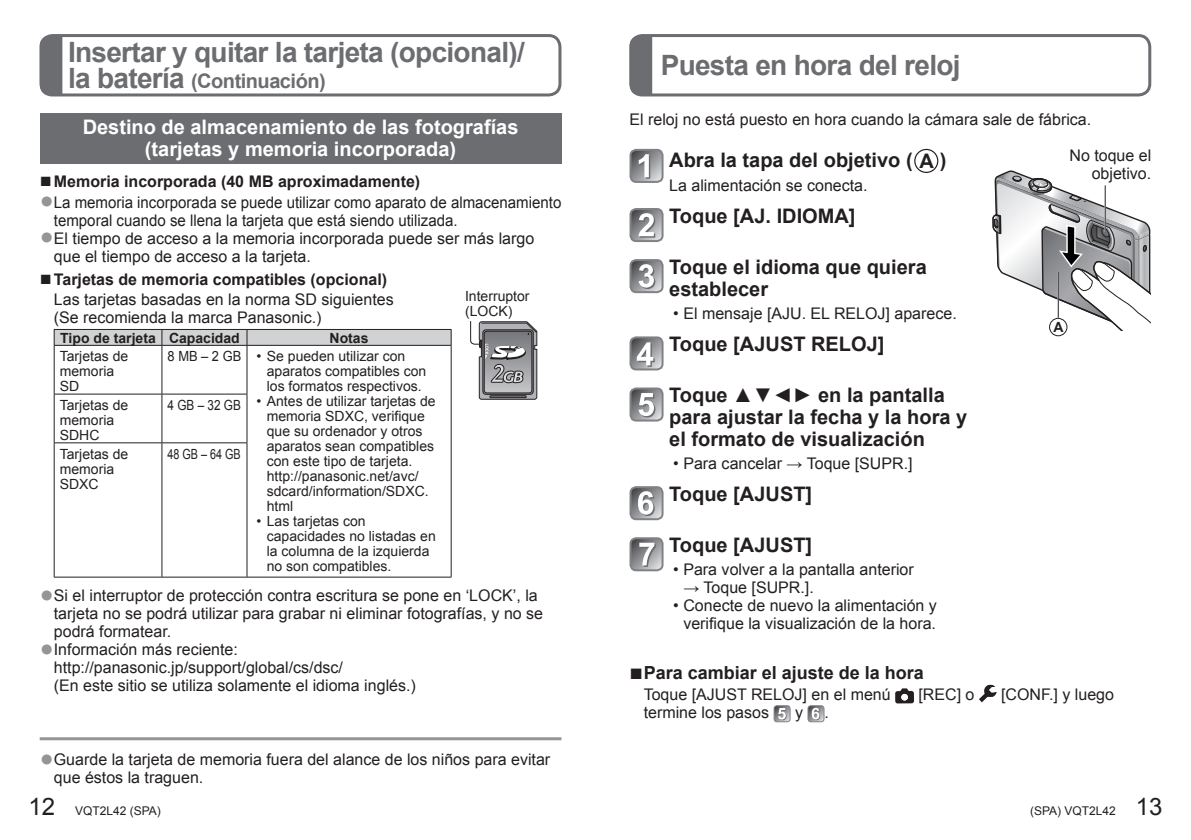
<style>
.page{position:relative;width:1191px;height:840px;background:#fff}
.page>*{position:absolute;margin:0;border:0;box-sizing:border-box;transform-origin:0 0}
.t1{font:700 28px "Arial";letter-spacing:-.025em;color:#6c6d70}
.t2{font:700 20px/22px "Arial";color:#231f20}
.t3{font:700 20px/22px "Arial";color:#fff;text-align:center}
.t4{font:700 20px "Arial";letter-spacing:-.025em;color:#6c6d70}
.t5{font:700 18px "Arial";color:#231f20}
.t6{font:16px/18px "Arial";color:#231f20}
.t7{font:16px/18px "Arial";color:#231f20;scale:.94 1}
.t8{font:700 16px "Arial";color:#231f20}
.t9{font:14px/15px "Arial";color:#231f20}
.t10{font:14px/15px "Arial";color:#231f20;scale:.92 1}
.t11{font:700 14px "Arial";color:#231f20}
.t12{font:14px "Arial";color:#231f20;scale:.77 1}
.t13{font:14px "Arial";color:#231f20;scale:.84 1}
.t14{font:12px "Arial";color:#231f20}
.s1{font-size:28px}
.s2{font-weight:400;font-size:20px}
.s3{font-size:23.2px;color:#939598}
.s4{font-size:20px}
.s5{font-weight:700}
.s6{font-weight:400;font-size:22.4px}
.s7{font-size:24px}
</style>
<div class="page">
<svg style="left:40px;top:38px;width:22px;height:57px"></svg>
<div style="left:40px;top:34px;width:521px;height:62px;border:3px solid #6c6d70;border-radius:11px"></div>
<svg style="left:633px;top:38px;width:19px;height:57px"></svg>
<div style="left:629px;top:34px;width:522px;height:62px;border:3px solid #6c6d70;border-radius:11px"></div>
<svg style="left:992px;top:170px;width:158px;height:160px"></svg>
<hr style="left:40px;top:736px;width:521px;height:3px;background:#939598">
<div style="left:40px;top:113px;width:521px;height:51px;background:#6c6d70"></div>
<svg style="left:54px;top:329px;width:398px;height:16px;background:#c3c3c5"></svg>
<hr style="left:54px;top:345px;width:108px;height:1px;background:#231f20">
<hr style="left:54px;top:345px;width:1px;height:48px;background:#231f20">
<hr style="left:162px;top:345px;width:85px;height:1px;background:#231f20">
<hr style="left:162px;top:345px;width:1px;height:48px;background:#231f20">
<hr style="left:247px;top:345px;width:204px;height:1px;background:#231f20">
<hr style="left:247px;top:345px;width:1px;height:48px;background:#231f20">
<hr style="left:451px;top:345px;width:1px;height:49px;background:#231f20">
<hr style="left:54px;top:393px;width:108px;height:1px;background:#231f20">
<hr style="left:54px;top:394px;width:1px;height:48px;background:#231f20">
<hr style="left:162px;top:393px;width:85px;height:1px;background:#231f20">
<hr style="left:162px;top:394px;width:1px;height:48px;background:#231f20">
<hr style="left:247px;top:394px;width:1px;height:48px;background:#231f20">
<hr style="left:451px;top:394px;width:1px;height:48px;background:#231f20">
<hr style="left:54px;top:442px;width:108px;height:1px;background:#231f20">
<hr style="left:54px;top:443px;width:1px;height:133px;background:#231f20">
<hr style="left:162px;top:442px;width:85px;height:1px;background:#231f20">
<hr style="left:162px;top:443px;width:1px;height:133px;background:#231f20">
<hr style="left:247px;top:443px;width:1px;height:133px;background:#231f20">
<hr style="left:451px;top:442px;width:1px;height:134px;background:#231f20">
<hr style="left:54px;top:576px;width:108px;height:1px;background:#231f20">
<hr style="left:162px;top:576px;width:85px;height:1px;background:#231f20">
<hr style="left:247px;top:576px;width:204px;height:1px;background:#231f20">
<svg style="left:470px;top:321px;width:67px;height:78px"></svg>
<div style="left:629px;top:149px;width:34px;height:34px;border:2px solid #808285;border-radius:6px"></div>
<svg style="left:630px;top:150px;width:32px;height:32px"></svg>
<div style="left:914px;top:149px;width:24px;height:24px;border:1px solid #231f20;border-radius:50%"></div>
<div style="left:629px;top:208px;width:34px;height:34px;border:2px solid #808285;border-radius:6px"></div>
<svg style="left:630px;top:209px;width:32px;height:32px"></svg>
<div style="left:629px;top:259px;width:34px;height:34px;border:2px solid #808285;border-radius:6px"></div>
<svg style="left:630px;top:260px;width:32px;height:32px"></svg>
<div style="left:629px;top:336px;width:34px;height:34px;border:2px solid #808285;border-radius:6px"></div>
<svg style="left:630px;top:337px;width:32px;height:32px"></svg>
<div style="left:629px;top:387px;width:34px;height:34px;border:2px solid #808285;border-radius:6px"></div>
<svg style="left:630px;top:388px;width:32px;height:32px"></svg>
<div style="left:629px;top:486px;width:34px;height:34px;border:2px solid #808285;border-radius:6px"></div>
<svg style="left:630px;top:487px;width:32px;height:32px"></svg>
<div style="left:629px;top:537px;width:34px;height:34px;border:2px solid #808285;border-radius:6px"></div>
<svg style="left:630px;top:538px;width:32px;height:32px"></svg>
<svg style="left:895px;top:688px;width:19px;height:15px"></svg>
<div style="left:901px;top:693px;width:7px;height:7px;background:#fff;border-radius:50%"></div>
<svg style="left:979px;top:684px;width:17px;height:18px"></svg>
<div style="left:773px;top:704px;width:17px;height:17px;border:1px solid #808285;border-radius:3px"></div>
<svg style="left:774px;top:705px;width:16px;height:16px"></svg>
<div style="left:807px;top:704px;width:17px;height:17px;border:1px solid #808285;border-radius:3px"></div>
<svg style="left:808px;top:705px;width:16px;height:16px"></svg>
<div style="left:1049px;top:317px;width:18px;height:19px;border:1px solid #231f20;border-radius:50%"></div>
<hr style="left:1104px;top:185px;width:2px;height:46px;background:#fff">
<hr style="left:1104px;top:185px;width:1px;height:46px;background:#231f20">
<hr style="left:1057px;top:271px;width:2px;height:46px;background:#fff">
<hr style="left:1058px;top:271px;width:1px;height:46px;background:#231f20">
<h1 class="t1" style="left:68px;top:34px;width:458px">Insertar y quitar la tarjeta (opcional)/</h1>
<p class="t4" style="left:68px;top:68px;width:259px"><span class="s1">la batería</span> (Continuación)</p>
<p class="t3" style="left:83px;top:116px;width:437px">Destino de almacenamiento de las fotografías (tarjetas y memoria incorporada)</p>
<p class="t8" style="left:40px;top:171px;width:382px"><span class="s2">■</span>Memoria incorporada (40 MB aproximadamente)</p>
<p class="t7" style="left:54px;top:193px;width:541px;text-indent:-14px"><span class="s3">●</span>La memoria incorporada se puede utilizar como aparato de almacenamiento temporal cuando se llena la tarjeta que está siendo utilizada.</p>
<p class="t6" style="left:54px;top:229px;width:482px;text-indent:-14px"><span class="s3">●</span>El tiempo de acceso a la memoria incorporada puede ser más largo que el tiempo de acceso a la tarjeta.</p>
<p class="t6" style="left:54px;top:268px;width:341px;line-height:20.8px;text-indent:-14px"><span class="s4">■</span><span class="s5">Tarjetas de memoria compatibles (opcional)<br></span>Las tarjetas basadas en la norma SD siguientes</p>
<p class="t6" style="left:54px;top:309px;width:269px">(Se recomienda la marca Panasonic.)</p>
<p class="t11" style="left:60px;top:328px;width:181px">Tipo de tarjeta Capacidad</p>
<p class="t11" style="left:330px;top:328px;width:40px">Notas</p>
<p class="t9" style="left:60px;top:349px;width:70px">Tarjetas de memoria<br>SD</p>
<p class="t10" style="left:267px;top:349px;width:175px;text-indent:-99px">8 MB – 2 GB • Se pueden utilizar con aparatos compatibles con los formatos respectivos.</p>
<p class="t9" style="left:267px;top:394px;width:170px;text-indent:-10px">• Antes de utilizar tarjetas de memoria SDXC, verifique que su ordenador y otros aparatos sean compatibles con este tipo de tarjeta. http://panasonic.net/avc/ sdcard/information/SDXC. html</p>
<p class="t9" style="left:267px;top:513px;width:170px;text-indent:-10px">• Las tarjetas con capacidades no listadas en la columna de la izquierda no son compatibles.</p>
<p class="t9" style="left:465px;top:289px;width:66px">Interruptor (LOCK)</p>
<p class="t9" style="left:60px;top:397px;width:70px">Tarjetas de memoria<br>SDHC</p>
<p class="t13" style="left:168px;top:395px;width:89px">4GB–32GB</p>
<p class="t9" style="left:60px;top:446px;width:70px">Tarjetas de memoria<br>SDXC</p>
<p class="t12" style="left:168px;top:444px;width:96px">48 GB – 64 GB</p>
<p class="t6" style="left:54px;top:586px;width:491px;text-indent:-14px"><span class="s3">●</span>Si el interruptor de protección contra escritura se pone en ‘LOCK’, la tarjeta no se podrá utilizar para grabar ni eliminar fotografías, y no se podrá formatear.</p>
<p class="t6" style="left:54px;top:640px;width:363px;text-indent:-14px"><span class="s3">●</span>Información más reciente: http://panasonic.jp/support/global/cs/dsc/<br>(En este sitio se utiliza solamente el idioma inglés.)</p>
<p class="t6" style="left:54px;top:750px;width:498px;text-indent:-14px"><span class="s3">●</span>Guarde la tarjeta de memoria fuera del alance de los niños para evitar que éstos la traguen.</p>
<h1 class="t1" style="left:660px;top:47px;width:301px">Puesta en hora del reloj</h1>
<p class="t6" style="left:629px;top:111px;width:463px">El reloj no está puesto en hora cuando la cámara sale de fábrica.</p>
<p class="t2" style="left:669px;top:150px;width:279px">Abra la tapa del objetivo ( A )</p>
<p class="t6" style="left:669px;top:176px;width:200px">La alimentación se conecta.</p>
<p class="t2" style="left:669px;top:205px;width:188px">Toque [AJ. IDIOMA]</p>
<p class="t2" style="left:669px;top:256px;width:259px">Toque el idioma que quiera establecer</p>
<p class="t6" style="left:673px;top:305px;width:285px">• El mensaje [AJU. EL RELOJ] aparece.</p>
<p class="t2" style="left:669px;top:333px;width:217px">Toque [AJUST RELOJ]</p>
<p class="t2" style="left:669px;top:384px;width:299px">Toque ▲▼◄► en la pantalla para ajustar la fecha y la hora y el formato de visualización</p>
<p class="t6" style="left:673px;top:454px;width:241px">• Para cancelar → Toque [SUPR.]</p>
<p class="t2" style="left:669px;top:483px;width:144px">Toque [AJUST]</p>
<p class="t2" style="left:669px;top:534px;width:144px">Toque [AJUST]</p>
<p class="t6" style="left:673px;top:560px;width:242px">• Para volver a la pantalla anterior</p>
<p class="t6" style="left:683px;top:578px;width:132px">→ Toque [SUPR.].</p>
<p class="t6" style="left:673px;top:596px;width:265px;text-align:center">• Conecte de nuevo la alimentación y verifique la visualización de la hora.</p>
<p class="t5" style="left:629px;top:660px;width:296px"><span class="s6">■</span>Para cambiar el ajuste de la hora</p>
<p class="t6" style="left:643px;top:685px;width:248px">Toque [AJUST RELOJ] en el menú</p>
<p class="t6" style="left:918px;top:685px;width:58px">[REC] o</p>
<p class="t6" style="left:1001px;top:685px;width:114px">[CONF.] y luego</p>
<p class="t6" style="left:643px;top:703px;width:127px">termine los pasos</p>
<p class="t6" style="left:795px;top:703px;width:9px">y</p>
<p class="t6" style="left:824px;top:703px;width:6px">.</p>
<p class="t6" style="left:1069px;top:147px;width:83px;text-align:right">No toque el objetivo.</p>
<p class="t11" style="left:1053px;top:318px;width:12px">A</p>
<p class="t14" style="left:28px;top:802px;width:134px"><span class="s7">12</span> VQT2L42 (SPA)</p>
<p class="t14" style="left:1030px;top:802px;width:134px">(SPA) VQT2L42 <span class="s7">13</span></p>
</div>
